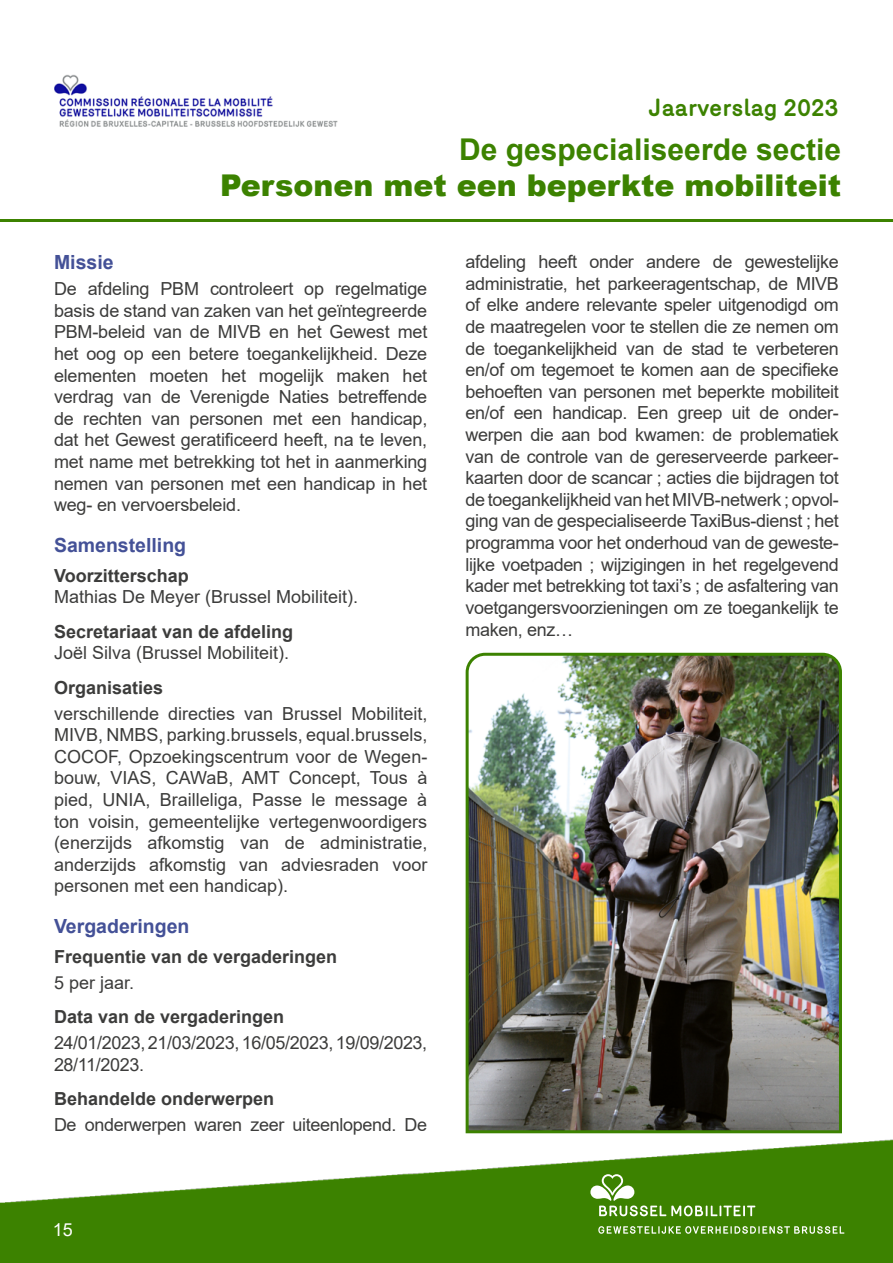
<style>
.page{position:relative;width:893px;height:1263px;background:#fff}
.page>*{position:absolute;margin:0;border:0;box-sizing:border-box;transform-origin:0 0}
.t1{font:900 30px "Arial";color:#3c8200}
.t2{font:700 30px "Arial";color:#3c8200}
.t3{font:700 24px "Merkury";color:#3c8200}
.t4{font:700 19.5px "Arial";color:#445197}
.t5{font:18px/21.6px "Arial";letter-spacing:-.01em;color:#3c3c3b;text-align:justify}
.t6{font:700 18px "Arial";color:#3c3c3b}
.t7{font:18px "Arial";color:#fff}
</style>
<div class="page">
<img style="left:0;top:1139px;width:893px;height:124px">
<svg style="left:590px;top:1174px;width:165px;height:42px;background:#5c962a"></svg>
<svg style="left:598px;top:1226px;width:246px;height:8px;background:#80ad5a"></svg>
<img style="left:54px;top:74px;width:284px;height:53px">
<hr style="left:0;top:219px;width:893px;height:2px;background:#3c8200">
<img style="left:465px;top:652px;width:377px;height:482px">
<h2 class="t3" style="left:648px;top:90px;width:192px">Jaarverslag 2023</h2>
<h1 class="t2" style="left:459px;top:128px;width:383px">De gespecialiseerde sectie</h1>
<h1 class="t1" style="left:220px;top:164px;width:623px">Personen met een beperkte mobiliteit</h1>
<p class="t4" style="left:54px;top:249px;width:61px">Missie</p>
<p class="t5" style="left:54px;top:278px;width:375px">De afdeling PBM controleert op regelmatige basis de stand van zaken van het geïntegreerde PBM-beleid van de MIVB en het Gewest met het oog op een betere toegankelijkheid. Deze elementen moeten het mogelijk maken het verdrag van de Verenigde Naties betreffende de rechten van personen met een handicap, dat het Gewest geratificeerd heeft, na te leven, met name met betrekking tot het in aanmerking nemen van personen met een handicap in het weg- en vervoersbeleid.</p>
<p class="t4" style="left:54px;top:531px;width:134px">Samenstelling</p>
<p class="t6" style="left:54px;top:563px;width:136px">Voorzitterschap</p>
<p class="t5" style="left:54px;top:586px;width:306px">Mathias De Meyer (Brussel Mobiliteit).</p>
<p class="t6" style="left:54px;top:619px;width:241px">Secretariaat van de afdeling</p>
<p class="t5" style="left:54px;top:642px;width:237px">Joël Silva (Brussel Mobiliteit).</p>
<p class="t6" style="left:54px;top:675px;width:111px">Organisaties</p>
<p class="t5" style="left:54px;top:702px;width:375px">verschillende directies van Brussel Mobiliteit, MIVB, NMBS, parking.brussels, equal.brussels, COCOF, Opzoekingscentrum voor de Wegen&shy;bouw, VIAS, CAWaB, AMT Concept, Tous à pied, UNIA, Brailleliga, Passe le message à ton voisin, gemeentelijke vertegenwoordigers (enerzijds afkomstig van de administratie, anderzijds afkomstig van adviesraden voor personen met een handicap).</p>
<p class="t4" style="left:54px;top:912px;width:137px">Vergaderingen</p>
<p class="t6" style="left:54px;top:944px;width:285px">Frequentie van de vergaderingen</p>
<p class="t5" style="left:54px;top:971px;width:82px">5 per jaar.</p>
<p class="t6" style="left:54px;top:1004px;width:232px">Data van de vergaderingen</p>
<p class="t5" style="left:54px;top:1032px;width:375px">24/01/2023, 21/03/2023, 16/05/2023, 19/09/2023,<br>28/11/2023.</p>
<p class="t6" style="left:54px;top:1086px;width:222px">Behandelde onderwerpen</p>
<p class="t5" style="left:54px;top:1113px;width:375px">De onderwerpen waren zeer uiteenlopend. De</p>
<p class="t7" style="left:53px;top:1217px;width:22px">15</p>
<p class="t5" style="left:466px;top:251px;width:375px">afdeling heeft onder andere de gewestelijke administratie, het parkeeragentschap, de MIVB of elke andere relevante speler uitgenodigd om de maatregelen voor te stellen die ze nemen om de toegankelijkheid van de stad te verbeteren en/of om tegemoet te komen aan de specifieke behoeften van personen met beperkte mobiliteit en/of een handicap. Een greep uit de onder&shy;werpen die aan bod kwamen: de problematiek van de controle van de gereserveerde parkeer&shy;kaarten door de scancar ; acties die bijdragen tot de toegankelijkheid van het MIVB-netwerk ; opvol&shy;ging van de gespecialiseerde TaxiBus-dienst ; het programma voor het onderhoud van de geweste&shy;lijke voetpaden ; wijzigingen in het regelgevend kader met betrekking tot taxi’s ; de asfaltering van voetgangersvoorzieningen om ze toegankelijk te maken, enz…</p>
</div>
